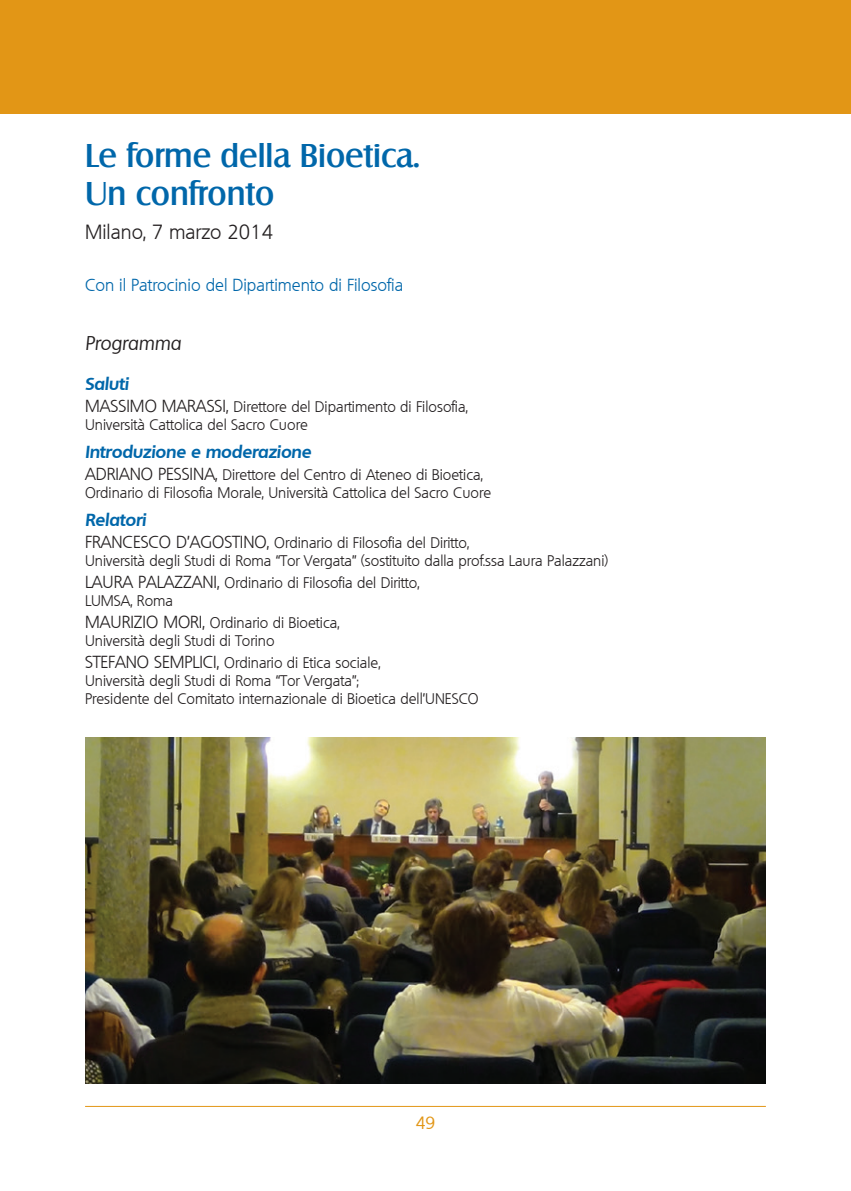
<style>
.page{position:relative;width:851px;height:1191px;background:#fff}
.page>*{position:absolute;margin:0;border:0;box-sizing:border-box;transform-origin:0 0}
.t1{font:500 32px/38px "Salzburg";color:#0067aa}
.t2{font:300 20px "Quebec";color:#231f20}
.t3{font:italic 19px "Quebec";color:#231f20}
.t4{font:300 17px "Quebec";color:#0067aa}
.t5{font:italic 700 17px "Quebec";color:#0067aa}
.t6{font:17px "Quebec";color:#e29616}
.t7{font:300 15px/18px "Quebec";color:#231f20}
.s1{font-size:17px}
</style>
<div class="page">
<div style="left:0;top:0;width:850px;height:113px;background:#e29616"></div>
<hr style="left:85px;top:1106px;width:680px;height:1px;background:#e29616">
<img style="left:85px;top:737px;width:680px;height:346px">
<h1 class="t1" style="left:85px;top:136px;width:336px">Le forme della Bioetica.<br>Un confronto</h1>
<h2 class="t2" style="left:85px;top:219px;width:189px">Milano, 7 marzo 2014</h2>
<p class="t4" style="left:85px;top:274px;width:319px">Con il Patrocinio del Dipartimento di Filosofia</p>
<p class="t3" style="left:85px;top:331px;width:97px">Programma</p>
<p class="t5" style="left:85px;top:372px;width:45px">Saluti</p>
<p class="t7" style="left:85px;top:397px;width:384px"><span class="s1">MASSIMO MARASSI,</span> Direttore del Dipartimento di Filosofia,<br>Università Cattolica del Sacro Cuore</p>
<p class="t5" style="left:85px;top:440px;width:228px">Introduzione e moderazione</p>
<p class="t7" style="left:85px;top:465px;width:407px"><span class="s1">ADRIANO PESSINA,</span> Direttore del Centro di Ateneo di Bioetica,<br>Ordinario di Filosofia Morale, Università Cattolica del Sacro Cuore</p>
<p class="t5" style="left:85px;top:508px;width:62px">Relatori</p>
<p class="t7" style="left:85px;top:533px;width:524px"><span class="s1">FRANCESCO D’AGOSTINO,</span> Ordinario di Filosofia del Diritto,<br>Università degli Studi di Roma “Tor Vergata” (sostituito dalla prof.ssa Laura Palazzani)</p>
<p class="t7" style="left:85px;top:573px;width:336px"><span class="s1">LAURA PALAZZANI,</span> Ordinario di Filosofia del Diritto,<br>LUMSA, Roma</p>
<p class="t7" style="left:85px;top:613px;width:256px"><span class="s1">MAURIZIO MORI,</span> Ordinario di Bioetica,<br>Università degli Studi di Torino</p>
<p class="t7" style="left:85px;top:653px;width:395px"><span class="s1">STEFANO SEMPLICI,</span> Ordinario di Etica sociale,<br>Università degli Studi di Roma “Tor Vergata”;<br>Presidente del Comitato internazionale di Bioetica dell’UNESCO</p>
<p class="t6" style="left:415px;top:1112px;width:21px">49</p>
</div>
